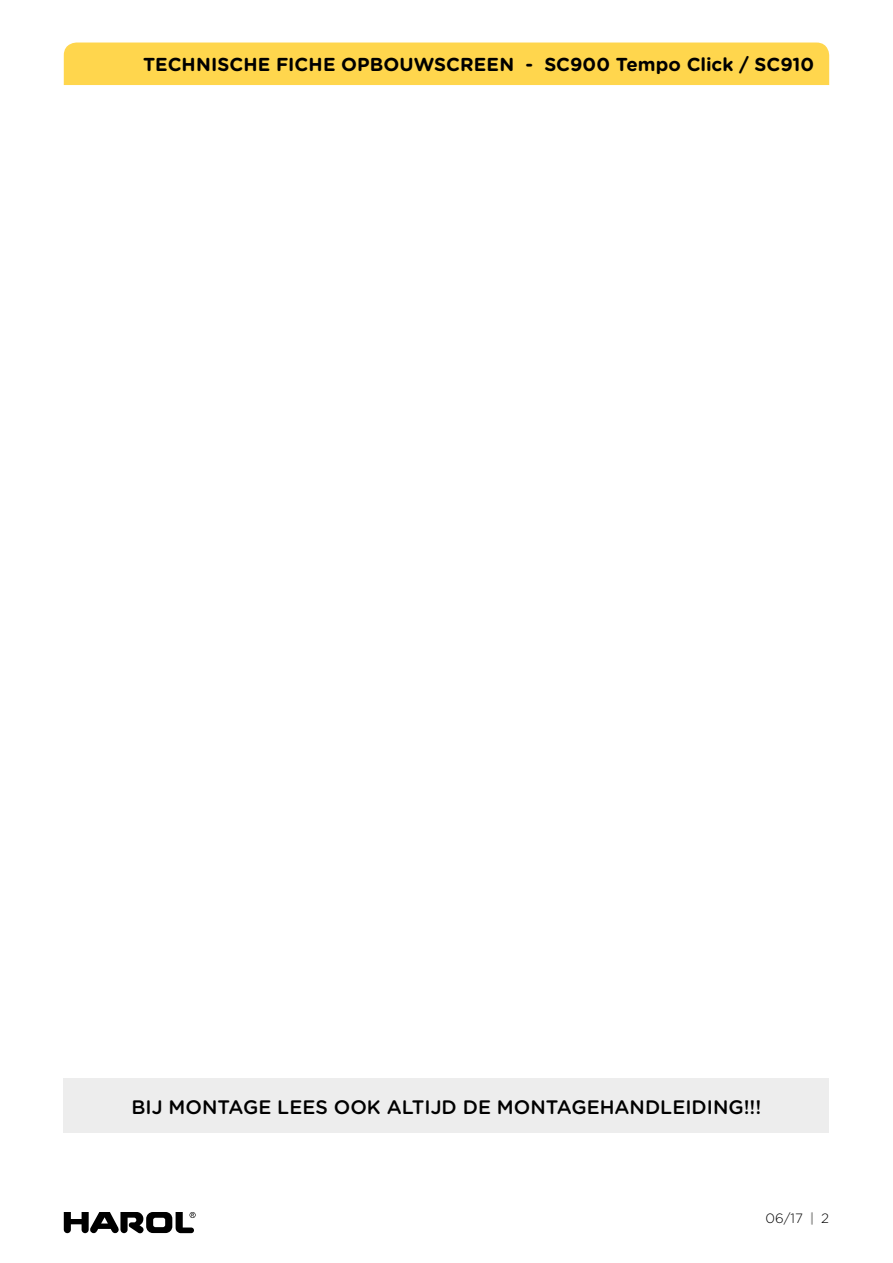
<style>
.page{position:relative;width:893px;height:1263px;background:#fff}
.page>*{position:absolute;margin:0;border:0;box-sizing:border-box;transform-origin:0 0}
.t1{font:500 19.5px "Gotham Rounded";color:#000}
.t2{font:700 18.75px "Gotham Rounded";letter-spacing:.005em;color:#000}
.t3{font:300 13.5px "Gotham Rounded";color:#000}
.s1{font-weight:700;color:#9d9d9c}
</style>
<div class="page">
<div style="left:64px;top:43px;width:765px;height:42px;background:#ffd64d"></div>
<svg style="left:64px;top:1212px;width:132px;height:21px"></svg>
<div style="left:64px;top:1078px;width:765px;height:54px;background:#ededed"></div>
<p class="t2" style="left:143px;top:51px;width:673px">TECHNISCHE FICHE OPBOUWSCREEN - SC900 Tempo Click / SC910</p>
<p class="t1" style="left:132px;top:1093px;width:631px">BIJ MONTAGE LEES OOK ALTIJD DE MONTAGEHANDLEIDING!!!</p>
<p class="t3" style="left:765px;top:1209px;width:65px">06/17 <span class="s1">|</span> 2</p>
</div>
